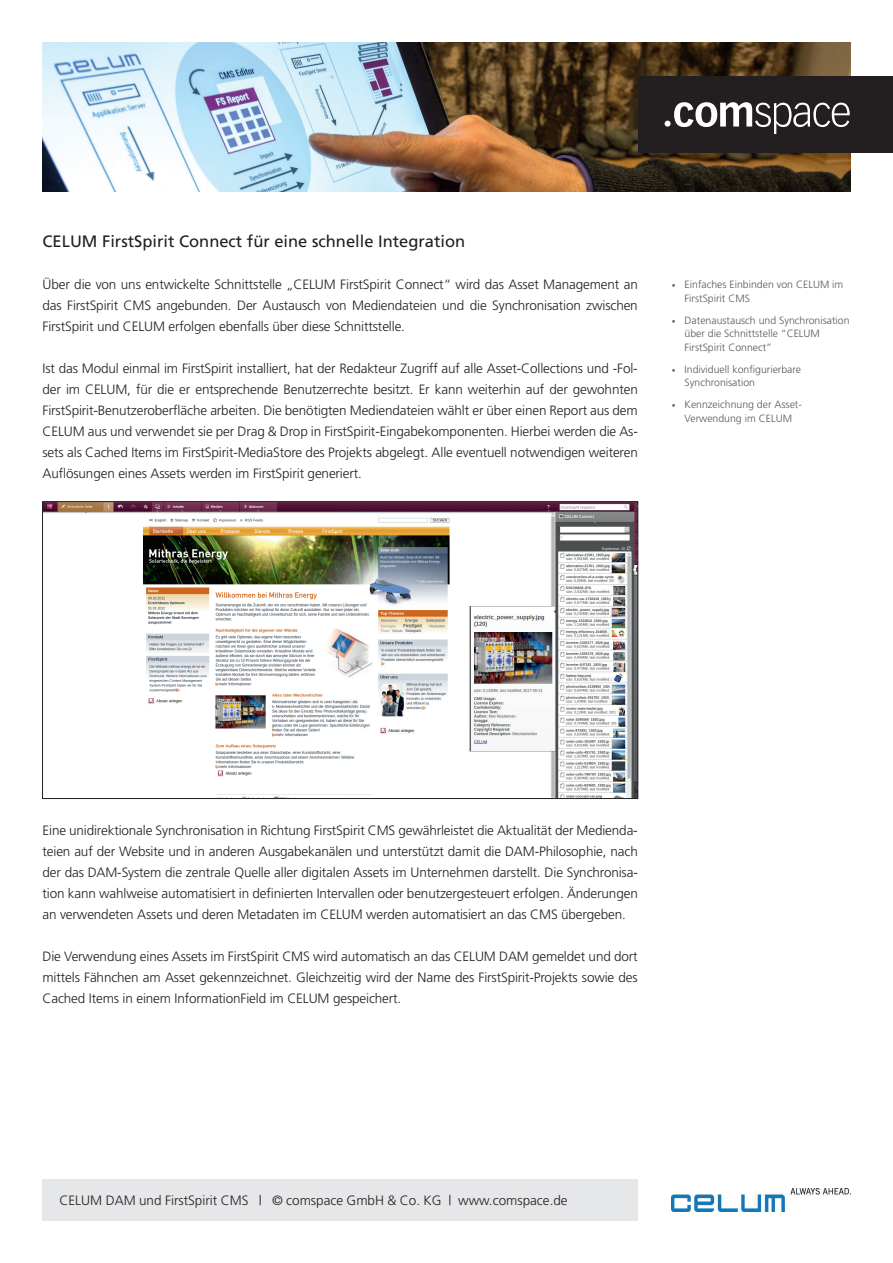
<style>
.page{position:relative;width:893px;height:1263px;background:#fff}
.page>*{position:absolute;margin:0;border:0;box-sizing:border-box;transform-origin:0 0}
.t1{font:16.5px "Frutiger";color:#231f20}
.t2{font:300 13.5px/21px "Frutiger";letter-spacing:-.01em;color:#231f20;text-align:justify}
.t3{font:300 10.5px/13.5px "Frutiger";color:#57585a}
.s1{font-size:7.5px}
</style>
<div class="page">
<img style="left:43px;top:43px;width:807px;height:148px">
<div style="left:639px;top:77px;width:254px;height:76px;background:#231f20"></div>
<svg style="left:665px;top:102px;width:185px;height:32px"></svg>
<div style="left:43px;top:1179px;width:595px;height:41px;background:#e6e7e9"></div>
<img style="left:672px;top:1188px;width:179px;height:23px">
<img style="left:44px;top:503px;width:592px;height:294px">
<div style="left:42px;top:501px;width:596px;height:298px;border:1px solid #231f20"></div>
<p class="t1" style="left:43px;top:231px;width:424px">CELUM FirstSpirit Connect für eine schnelle Integration</p>
<p class="t2" style="left:43px;top:274px;width:597px">Über die von uns entwickelte Schnittstelle „CELUM FirstSpirit Connect“ wird das Asset Management an das FirstSpirit CMS angebunden. Der Austausch von Mediendateien und die Synchronisation zwischen FirstSpirit und CELUM erfolgen ebenfalls über diese Schnittstelle.</p>
<p class="t2" style="left:43px;top:358px;width:597px">Ist das Modul einmal im FirstSpirit installiert, hat der Redakteur Zugriff auf alle Asset-Collections und -Fol&shy;der im CELUM, für die er entsprechende Benutzerrechte besitzt. Er kann weiterhin auf der gewohnten FirstSpirit-Benutzeroberfläche arbeiten. Die benötigten Mediendateien wählt er über einen Report aus dem CELUM aus und verwendet sie per Drag &amp; Drop in FirstSpirit-Eingabekomponenten. Hierbei werden die As&shy;sets als Cached Items im FirstSpirit-MediaStore des Projekts abgelegt. Alle eventuell notwendigen weiteren Auflösungen eines Assets werden im FirstSpirit generiert.</p>
<p class="t3" style="left:685px;top:278px;width:160px;text-indent:-13px"><span class="s1">•</span> Einfaches Einbinden von CELUM im<br>FirstSpirit CMS</p>
<p class="t3" style="left:685px;top:313px;width:166px;text-indent:-13px"><span class="s1">•</span> Datenaustausch und Synchronisation über die Schnittstelle “CELUM<br>FirstSpirit Connect”</p>
<p class="t3" style="left:685px;top:362px;width:118px;text-indent:-13px"><span class="s1">•</span> Individuell konfigurierbare<br>Synchronisation</p>
<p class="t3" style="left:672px;top:398px;width:132px;text-align:center"><span class="s1">•</span> Kennzeichnung der Asset-<br>Verwendung im CELUM</p>
<p class="t2" style="left:43px;top:820px;width:597px">Eine unidirektionale Synchronisation in Richtung FirstSpirit CMS gewährleistet die Aktualität der Medienda&shy;teien auf der Website und in anderen Ausgabekanälen und unterstützt damit die DAM-Philosophie, nach der das DAM-System die zentrale Quelle aller digitalen Assets im Unternehmen darstellt. Die Synchronisa&shy;tion kann wahlweise automatisiert in definierten Intervallen oder benutzergesteuert erfolgen. Änderungen an verwendeten Assets und deren Metadaten im CELUM werden automatisiert an das CMS übergeben.</p>
<p class="t2" style="left:43px;top:946px;width:597px">Die Verwendung eines Assets im FirstSpirit CMS wird automatisch an das CELUM DAM gemeldet und dort mittels Fähnchen am Asset gekennzeichnet. Gleichzeitig wird der Name des FirstSpirit-Projekts sowie des Cached Items in einem InformationField im CELUM gespeichert.</p>
<p class="t2" style="left:60px;top:1189px;width:510px">CELUM DAM und FirstSpirit CMS | © comspace GmbH &amp; Co. KG | www.comspace.de</p>
</div>
